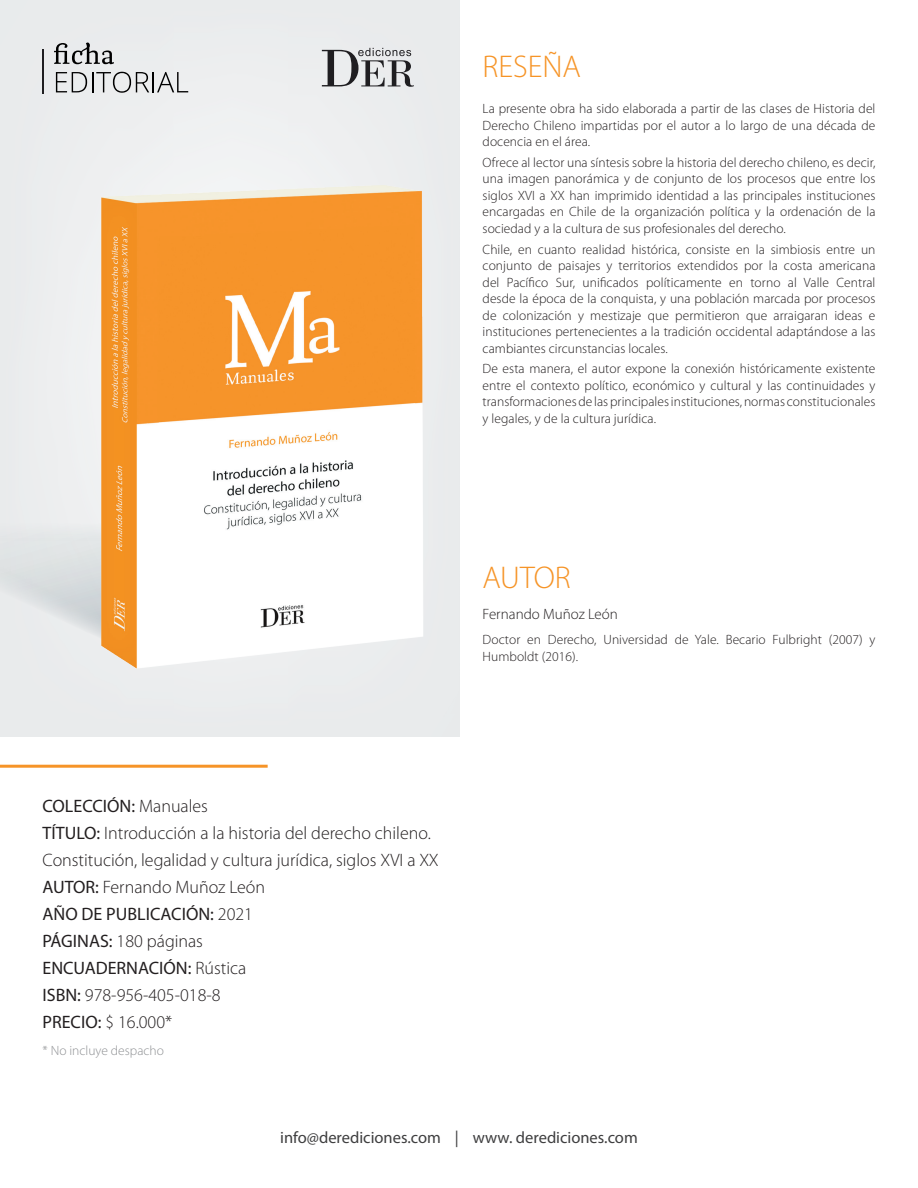
<style>
.page{position:relative;width:918px;height:1188px;background:#fff}
.page>*{position:absolute;margin:0;border:0;box-sizing:border-box;transform-origin:0 0}
.t1{font:300 31.5px "Myriad Pro";color:#f69427}
.t2{font:300 18px/27px "Myriad Pro";color:#231f20}
.t3{font:16.5px "Myriad Pro";color:#3e3e3f}
.t4{font:300 15px "Myriad Pro";color:#231f20}
.t5{font:300 13.5px/16.5px "Myriad Pro";letter-spacing:.005em;color:#231f20;text-align:justify}
.t6{font:300 13.5px "Myriad Pro";color:#8f9194}
.s1{font-weight:400}
</style>
<div class="page">
<div style="left:0;top:0;width:332px;height:247px;background:#ebedee"></div>
<svg style="left:54px;top:43px;width:60px;height:21px"></svg>
<svg style="left:56px;top:72px;width:132px;height:21px;background:#bcbdbe"></svg>
<hr style="left:43px;top:49px;width:1px;height:44px;background:#1f1e21">
<svg style="left:322px;top:48px;width:92px;height:39px;background:#adaeaf"></svg>
<hr style="left:0;top:765px;width:268px;height:3px;background:#f69427">
<img style="left:61px;top:159px;width:387px;height:531px">
<h1 class="t1" style="left:483px;top:47px;width:100px">RESEÑA</h1>
<p class="t5" style="left:483px;top:100px;width:394px">La presente obra ha sido elaborada a partir de las clases de Historia del Derecho Chileno impartidas por el autor a lo largo de una década de docencia en el área.</p>
<p class="t5" style="left:483px;top:154px;width:394px">Ofrece al lector una síntesis sobre la historia del derecho chileno, es decir, una imagen panorámica y de conjunto de los procesos que entre los siglos XVI a XX han imprimido identidad a las principales instituciones encargadas en Chile de la organización política y la ordenación de la sociedad y a la cultura de sus profesionales del derecho.</p>
<p class="t5" style="left:483px;top:241px;width:394px">Chile, en cuanto realidad histórica, consiste en la simbiosis entre un conjunto de paisajes y territorios extendidos por la costa americana del Pacífico Sur, unificados políticamente en torno al Valle Central desde la época de la conquista, y una población marcada por procesos de colonización y mestizaje que permitieron que arraigaran ideas e instituciones pertenecientes a la tradición occidental adaptándose a las cambiantes circunstancias locales.</p>
<p class="t5" style="left:483px;top:361px;width:394px">De esta manera, el autor expone la conexión históricamente existente entre el contexto político, económico y cultural y las continuidades y transformaciones de las principales instituciones, normas constitucionales y legales, y de la cultura jurídica.</p>
<h1 class="t1" style="left:483px;top:559px;width:90px">AUTOR</h1>
<p class="t4" style="left:483px;top:605px;width:137px">Fernando Muñoz León</p>
<p class="t5" style="left:483px;top:631px;width:394px">Doctor en Derecho, Universidad de Yale. Becario Fulbright (2007) y<br>Humboldt (2016).</p>
<p class="t2" style="left:43px;top:792px;width:398px"><span class="s1">COLECCIÓN:</span> Manuales<br><span class="s1">TÍTULO:</span> Introducción a la historia del derecho chileno.<br>Constitución, legalidad y cultura jurídica, siglos XVI a XX<br><span class="s1">AUTOR:</span> Fernando Muñoz León<br><span class="s1">AÑO DE PUBLICACIÓN:</span> 2021<br><span class="s1">PÁGINAS:</span> 180 páginas<br><span class="s1">ENCUADERNACIÓN:</span> Rústica<br><span class="s1">ISBN:</span> 978-956-405-018-8<br><span class="s1">PRECIO:</span> $ 16.000*</p>
<p class="t6" style="left:43px;top:1042px;width:123px">* No incluye despacho</p>
<p class="t3" style="left:280px;top:1127px;width:359px">info@derediciones.com | www. derediciones.com</p>
</div>
